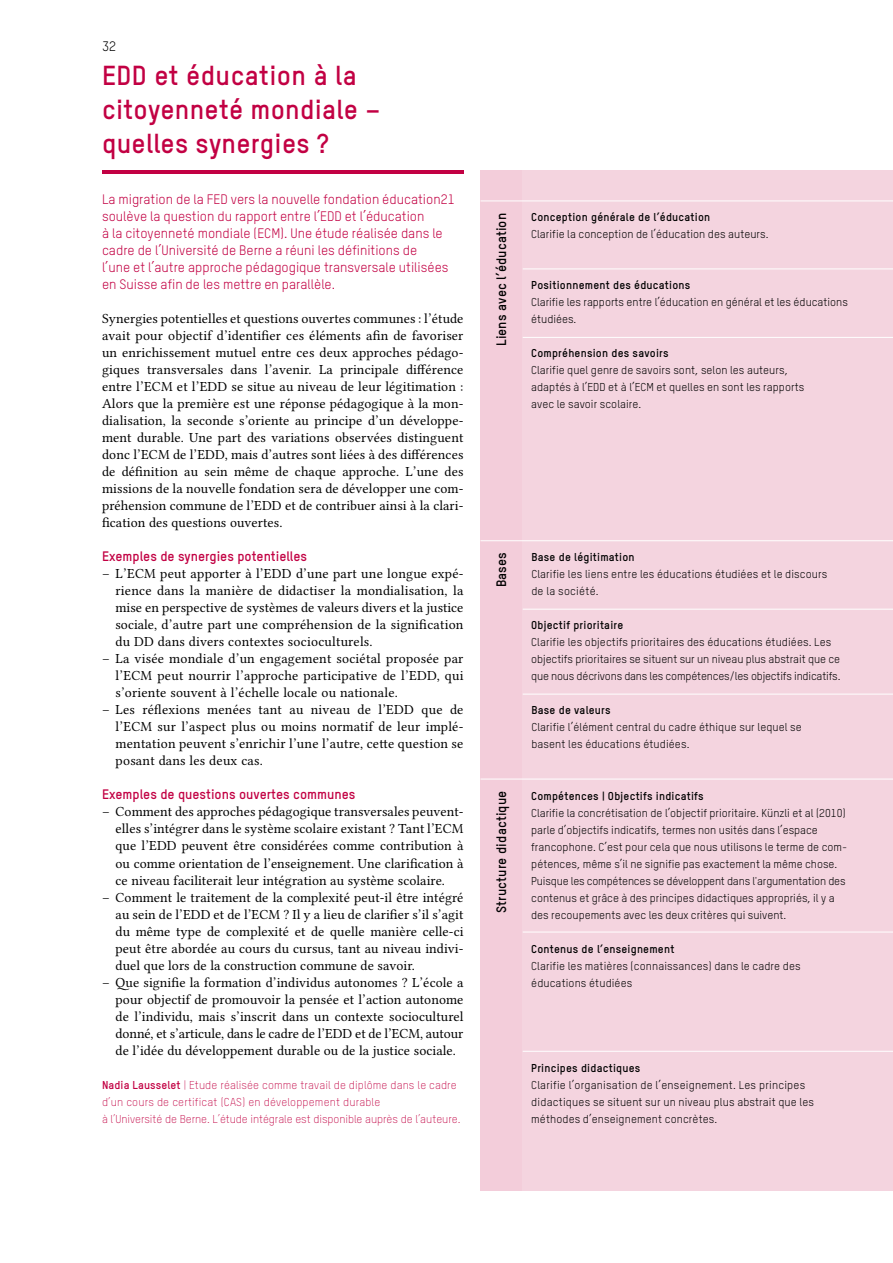
<style>
.page{position:relative;width:893px;height:1263px;background:#fff}
.page>*{position:absolute;margin:0;border:0;box-sizing:border-box;transform-origin:0 0}
.t1{font:700 27px/34px "TSTARPRO";letter-spacing:.01em;color:#c20043}
.t2{font:13.95px/17px "Lin Libertine O";letter-spacing:.005em;color:#000;text-align:justify}
.t3{font:13.5px/17px "TSTARPRO";color:#c20043}
.t4{font:700 13.5px "TSTARPRO";color:#c20043}
.t5{font:700 13.5px "TSTARPRO";letter-spacing:.01em;color:#000}
.t6{font:13.5px "TSTARPRO";color:#000}
.t7{font:11.25px/17px "TSTARPRO";letter-spacing:.005em;color:#000}
.t8{font:700 11.25px "TSTARPRO";letter-spacing:.02em;color:#000}
.t9{font:300 11.25px/17px "TSTARPRO";letter-spacing:.01em;color:#c20043}
.s1{font-weight:700}
</style>
<div class="page">
<hr style="left:102px;top:170px;width:361px;height:3px;background:#c20043">
<div style="left:480px;top:170px;width:413px;height:1021px;background:#f3cdda"></div>
<div style="left:523px;top:170px;width:370px;height:1021px;background:#f4d4df"></div>
<hr style="left:480px;top:201px;width:413px;height:1px;background:#fff">
<hr style="left:523px;top:269px;width:370px;height:1px;background:#fff">
<hr style="left:523px;top:337px;width:370px;height:1px;background:#fff">
<hr style="left:480px;top:540px;width:413px;height:1px;background:#fff">
<hr style="left:523px;top:609px;width:370px;height:1px;background:#fff">
<hr style="left:523px;top:694px;width:370px;height:1px;background:#fff">
<hr style="left:523px;top:932px;width:370px;height:1px;background:#fff">
<hr style="left:523px;top:1051px;width:370px;height:1px;background:#fff">
<hr style="left:480px;top:779px;width:413px;height:1px;background:#fff">
<p class="t6" style="left:102px;top:38px;width:16px">32</p>
<h1 class="t1" style="left:102px;top:58px;width:280px">EDD et éducation à la citoyenneté mondiale – quelles synergies ?</h1>
<p class="t3" style="left:102px;top:191px;width:354px">La migration de la FED vers la nouvelle fondation éducation21 soulève la question du rapport entre l’EDD et l’éducation<br>à la citoyenneté mondiale (ECM). Une étude réalisée dans le cadre de l’Université de Berne a réuni les définitions de<br>l’une et l’autre approche pédagogique transversale utilisées en Suisse afin de les mettre en parallèle.</p>
<p class="t2" style="left:102px;top:309px;width:363px">Synergies potentielles et questions ouvertes communes : l’étude avait pour objectif d’identifier ces éléments afin de favoriser un enrichissement mutuel entre ces deux approches pédago&shy;giques transversales dans l’avenir. La principale différence entre l’ECM et l’EDD se situe au niveau de leur légitimation :<br>Alors que la première est une réponse pédagogique à la mon&shy;dialisation, la seconde s’oriente au principe d’un développe&shy;ment durable. Une part des variations observées distinguent donc l’ECM de l’EDD, mais d’autres sont liées à des différences de définition au sein même de chaque approche. L’une des missions de la nouvelle fondation sera de développer une com&shy;préhension commune de l’EDD et de contribuer ainsi à la clari&shy;fication des questions ouvertes.</p>
<p class="t4" style="left:102px;top:548px;width:207px">Exemples de synergies potentielles</p>
<p class="t2" style="left:116px;top:564px;width:349px;text-indent:-14px">– L’ECM peut apporter à l’EDD d’une part une longue expé&shy;rience dans la manière de didactiser la mondialisation, la mise en perspective de systèmes de valeurs divers et la justice sociale, d’autre part une compréhension de la signification du DD dans divers contextes socioculturels.</p>
<p class="t2" style="left:116px;top:649px;width:349px;text-indent:-14px">– La visée mondiale d’un engagement sociétal proposée par l’ECM peut nourrir l’approche participative de l’EDD, qui s’oriente souvent à l’échelle locale ou nationale.</p>
<p class="t2" style="left:116px;top:700px;width:349px;text-indent:-14px">– Les réflexions menées tant au niveau de l’EDD que de l’ECM sur l’aspect plus ou moins normatif de leur implé&shy;mentation peuvent s’enrichir l’une l’autre, cette question se posant dans les deux cas.</p>
<p class="t4" style="left:102px;top:786px;width:255px">Exemples de questions ouvertes communes</p>
<p class="t2" style="left:116px;top:802px;width:349px;text-indent:-14px">– Comment des approches pédagogique transversales peuvent&shy;elles s’intégrer dans le système scolaire existant ? Tant l’ECM que l’EDD peuvent être considérées comme contribution à ou comme orientation de l’enseignement. Une clarification à ce niveau faciliterait leur intégration au système scolaire.</p>
<p class="t2" style="left:116px;top:887px;width:349px;text-indent:-14px">– Comment le traitement de la complexité peut-il être intégré au sein de l’EDD et de l’ECM ? Il y a lieu de clarifier s’il s’agit du même type de complexité et de quelle manière celle-ci peut être abordée au cours du cursus, tant au niveau indivi&shy;duel que lors de la construction commune de savoir.</p>
<p class="t2" style="left:116px;top:972px;width:349px;text-indent:-14px">– Que signifie la formation d’individus autonomes ? L’école a pour objectif de promouvoir la pensée et l’action autonome de l’individu, mais s’inscrit dans un contexte socioculturel donné, et s’articule, dans le cadre de l’EDD et de l’ECM, autour de l’idée du développement durable ou de la justice sociale.</p>
<p class="t9" style="left:102px;top:1076px;width:360px"><span class="s1">Nadia Lausselet</span> | Etude réalisée comme travail de diplôme dans le cadre d’un cours de certificat (CAS) en développement durable<br>à l’Université de Berne. L’étude intégrale est disponible auprès de l’auteure.</p>
<p class="t5" style="left:493px;top:346px;width:135px;rotate:-90deg">Liens avec l’éducation</p>
<p class="t8" style="left:531px;top:210px;width:181px">Conception générale de l’éducation</p>
<p class="t7" style="left:531px;top:226px;width:239px">Clarifie la conception de l’éducation des auteurs.</p>
<p class="t8" style="left:531px;top:278px;width:161px">Positionnement des éducations</p>
<p class="t7" style="left:531px;top:294px;width:318px">Clarifie les rapports entre l’éducation en général et les éducations étudiées.</p>
<p class="t8" style="left:531px;top:346px;width:139px">Compréhension des savoirs</p>
<p class="t7" style="left:531px;top:362px;width:275px">Clarifie quel genre de savoirs sont, selon les auteurs, adaptés à l’EDD et à l’ECM et quelles en sont les rapports avec le savoir scolaire.</p>
<p class="t5" style="left:493px;top:587px;width:37px;rotate:-90deg">Bases</p>
<p class="t5" style="left:493px;top:913px;width:124px;rotate:-90deg">Structure didactique</p>
<p class="t8" style="left:531px;top:550px;width:105px">Base de légitimation</p>
<p class="t7" style="left:531px;top:566px;width:298px">Clarifie les liens entre les éducations étudiées et le discours de la société.</p>
<p class="t8" style="left:531px;top:618px;width:94px">Objectif prioritaire</p>
<p class="t7" style="left:531px;top:634px;width:311px">Clarifie les objectifs prioritaires des éducations étudiées. Les objectifs prioritaires se situent sur un niveau plus abstrait que ce que nous décrivons dans les compétences/les objectifs indicatifs.</p>
<p class="t8" style="left:531px;top:703px;width:81px">Base de valeurs</p>
<p class="t7" style="left:531px;top:719px;width:272px">Clarifie l’élément central du cadre éthique sur lequel se basent les éducations étudiées.</p>
<p class="t8" style="left:531px;top:788px;width:174px">Compétences | Objectifs indicatifs</p>
<p class="t7" style="left:531px;top:804px;width:318px">Clarifie la concrétisation de l’objectif prioritaire. Künzli et al (2010) parle d’objectifs indicatifs, termes non usités dans l’espace francophone. C’est pour cela que nous utilisons le terme de com&shy;pétences, même s’il ne signifie pas exactement la même chose.<br>Puisque les compétences se développent dans l'argumentation des contenus et grâce à des principes didactiques appropriés, il y a des recoupements avec les deux critères qui suivent.</p>
<p class="t8" style="left:531px;top:941px;width:145px">Contenus de l’enseignement</p>
<p class="t7" style="left:531px;top:957px;width:271px">Clarifie les matières (connaissances) dans le cadre des éducations étudiées</p>
<p class="t8" style="left:531px;top:1060px;width:111px">Principes didactiques</p>
<p class="t7" style="left:531px;top:1076px;width:284px">Clarifie l’organisation de l’enseignement. Les principes didactiques se situent sur un niveau plus abstrait que les méthodes d’enseignement concrètes.</p>
</div>
